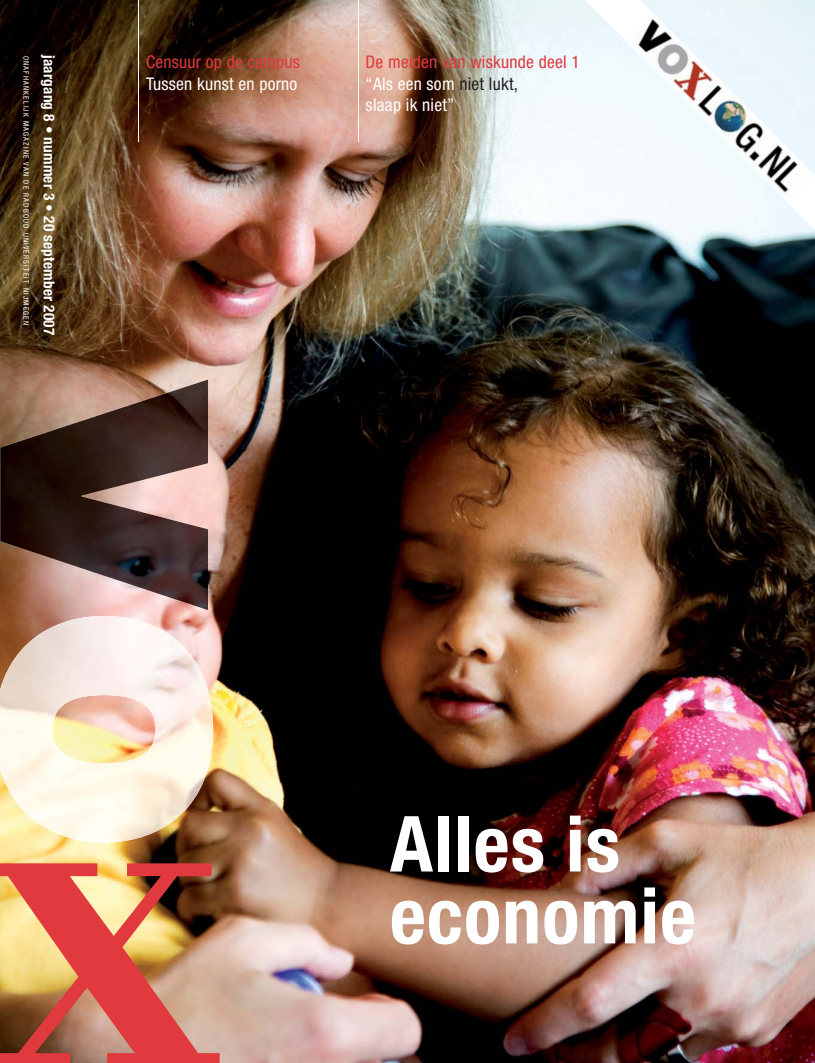
<style>
.page{position:relative;width:815px;height:1063px;background:#fff}
.page>*{position:absolute;margin:0;border:0;box-sizing:border-box;transform-origin:0 0}
.t1{font:700 condensed 77.5px/71.9px "Helvetica Neue";letter-spacing:.015em;color:#fff}
.t2{font:condensed 17.5px/21.5px "Helvetica Neue";letter-spacing:.015em;color:#e0393e}
.t3{font:condensed 17.5px/21.5px "Helvetica Neue";letter-spacing:.015em;color:#fff}
.t4{font:700 condensed 15.25px "Helvetica Neue";letter-spacing:.015em;color:#fff}
.t5{font:condensed 7.5px "Helvetica Neue";letter-spacing:.16em;color:#fff}
.s1{color:#e0393e}
.s2{color:#fff}
.s3{color:#231f20}
</style>
<div class="page">
<img style="left:0;top:0;width:815px;height:1063px">
<img style="left:0;top:380px;width:208px;height:230px">
<img style="left:0;top:616px;width:213px;height:227px">
<svg style="left:0;top:863px;width:220px;height:200px;background:#cb7458"></svg>
<hr style="left:138px;top:0;width:1px;height:142px;background:#fff">
<hr style="left:358px;top:0;width:1px;height:142px;background:#fff">
<svg style="left:518px;top:0;width:297px;height:285px"></svg>
<img style="left:612px;top:11px;width:203px;height:205px">
<p class="t5" style="left:29px;top:56px;width:271px;rotate:90deg">ONAFHANKELIJK MAGAZINE VAN DE RADBOUD UNIVERSITEIT NIJMEGEN</p>
<p class="t4" style="left:55px;top:55px;width:282px;rotate:90deg">jaargang 8 • nummer 3 • 20 september 2007</p>
<p class="t3" style="left:146px;top:53px;width:155px"><span class="s1">Censuur op de campus<br></span>Tussen kunst en porno</p>
<p class="t2" style="left:366px;top:53px;width:216px">De meiden van wiskunde deel 1 <span class="s2">“Als een som</span> <span class="s3">niet lukt,<br></span><span class="s2">slaap ik niet”</span></p>
<p class="t1" style="left:390px;top:815px;width:308px">Alles is economie</p>
</div>
